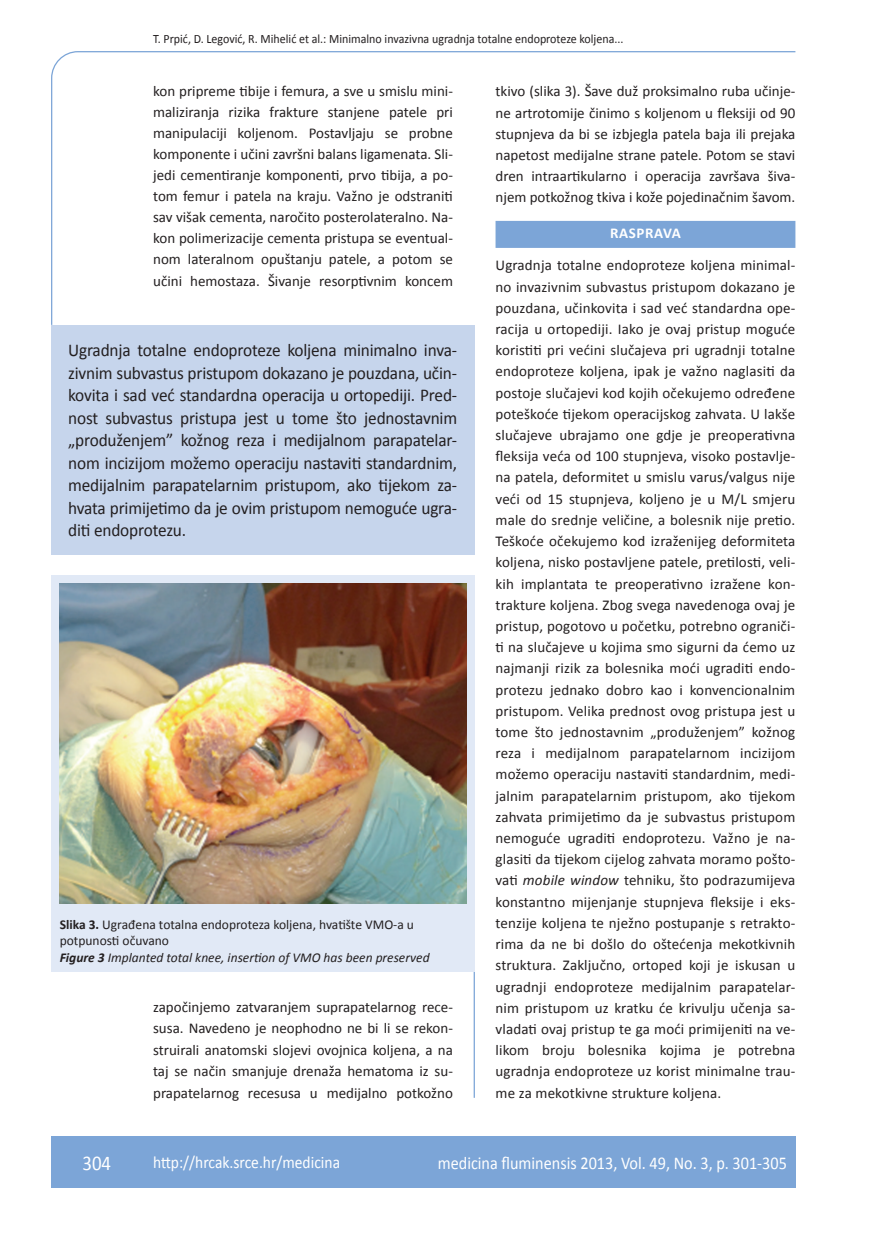
<style>
.page{position:relative;width:872px;height:1234px;background:#fff}
.page>*{position:absolute;margin:0;border:0;box-sizing:border-box;transform-origin:0 0}
.t1{font:21px "Calibri";color:#fff;scale:.9 1}
.t2{font:18px/22.5px "Calibri";letter-spacing:-.01em;color:#231f20;text-align:justify;scale:.96 1}
.t3{font:18px "Calibri";color:#fff;scale:.9 1}
.t4{font:17.25px "Calibri";color:#fff;scale:.9 1}
.t5{font:15px/21.1px "Calibri";color:#231f20;text-align:justify}
.t6{font:700 15px "Calibri";letter-spacing:.04em;color:#fff}
.t7{font:13.5px/16.5px "Calibri";color:#231f20}
.t8{font:12.75px "Calibri";color:#231f20;scale:.94 1}
.s1{font-style:italic}
.s2{font-weight:700}
.s3{font-weight:700;font-style:italic}
</style>
<div class="page">
<svg style="left:51px;top:51px;width:745px;height:275px"></svg>
<hr style="left:473px;top:971px;width:2px;height:126px;background:#7ca5d7">
<div style="left:51px;top:1135px;width:744px;height:51px;background:#7ca5d7"></div>
<div style="left:495px;top:221px;width:300px;height:27px;background:#7ca5d7"></div>
<div style="left:51px;top:325px;width:423px;height:229px;background:#c6d5ec"></div>
<div style="left:51px;top:575px;width:423px;height:396px;background:#e1e9f6"></div>
<img style="left:60px;top:583px;width:406px;height:320px">
<p class="t8" style="left:153px;top:30px;width:502px">T. Prpić, D. Legović, R. Mihelić et al.: Minimalno invazivna ugradnja totalne endoproteze koljena...</p>
<p class="t5" style="left:153px;top:80px;width:301px">kon pripreme tibije i femura, a sve u smislu mini&shy;maliziranja rizika frakture stanjene patele pri manipulaciji koljenom. Postavljaju se probne komponente i učini završni balans ligamenata. Sli&shy;jedi cementiranje komponenti, prvo tibija, a po&shy;tom femur i patela na kraju. Važno je odstraniti sav višak cementa, naročito posterolateralno. Na&shy;kon polimerizacije cementa pristupa se eventual&shy;nom lateralnom opuštanju patele, a potom se učini hemostaza. Šivanje resorptivnim koncem</p>
<p class="t5" style="left:495px;top:80px;width:301px">tkivo (slika 3). Šave duž proksimalno ruba učinje&shy;ne artrotomije činimo s koljenom u fleksiji od 90 stupnjeva da bi se izbjegla patela baja ili prejaka napetost medijalne strane patele. Potom se stavi dren intraartikularno i operacija završava šiva&shy;njem potkožnog tkiva i kože pojedinačnim šavom.</p>
<p class="t6" style="left:610px;top:224px;width:72px">RASPRAVA</p>
<p class="t5" style="left:495px;top:254px;width:301px">Ugradnja totalne endoproteze koljena minimal&shy;no invazivnim subvastus pristupom dokazano je pouzdana, učinkovita i sad već standardna ope&shy;racija u ortopediji. Iako je ovaj pristup moguće koristiti pri većini slučajeva pri ugradnji totalne endoproteze koljena, ipak je važno naglasiti da postoje slučajevi kod kojih očekujemo određene poteškoće tijekom operacijskog zahvata. U lakše slučajeve ubrajamo one gdje je preoperativna fleksija veća od 100 stupnjeva, visoko postavlje&shy;na patela, deformitet u smislu varus/valgus nije veći od 15 stupnjeva, koljeno je u M/L smjeru male do srednje veličine, a bolesnik nije pretio.<br>Teškoće očekujemo kod izraženijeg deformiteta koljena, nisko postavljene patele, pretilosti, veli&shy;kih implantata te preoperativno izražene kon&shy;trakture koljena. Zbog svega navedenoga ovaj je pristup, pogotovo u početku, potrebno ograniči&shy;ti na slučajeve u kojima smo sigurni da ćemo uz najmanji rizik za bolesnika moći ugraditi endo&shy;protezu jednako dobro kao i konvencionalnim pristupom. Velika prednost ovog pristupa jest u tome što jednostavnim „produženjem” kožnog reza i medijalnom parapatelarnom incizijom možemo operaciju nastaviti standardnim, medi&shy;jalnim parapatelarnim pristupom, ako tijekom zahvata primijetimo da je subvastus pristupom nemoguće ugraditi endoprotezu. Važno je na&shy;glasiti da tijekom cijelog zahvata moramo pošto&shy;vati <span class="s1">mobile window</span> tehniku, što podrazumijeva konstantno mijenjanje stupnjeva fleksije i eks&shy;tenzije koljena te nježno postupanje s retrakto&shy;rima da ne bi došlo do oštećenja mekotkivnih struktura. Zaključno, ortoped koji je iskusan u ugradnji endoproteze medijalnim parapatelar&shy;nim pristupom uz kratku će krivulju učenja sa&shy;vladati ovaj pristup te ga moći primijeniti na ve&shy;likom broju bolesnika kojima je potrebna ugradnja endoproteze uz korist minimalne trau&shy;me za mekotkivne strukture koljena.</p>
<p class="t2" style="left:68px;top:338px;width:407px">Ugradnja totalne endoproteze koljena minimalno inva&shy;zivnim subvastus pristupom dokazano je pouzdana, učin&shy;kovita i sad već standardna operacija u ortopediji. Pred&shy;nost subvastus pristupa jest u tome što jednostavnim „produženjem” kožnog reza i medijalnom parapatelar&shy;nom incizijom možemo operaciju nastaviti standardnim, medijalnim parapatelarnim pristupom, ako tijekom za&shy;hvata primijetimo da je ovim pristupom nemoguće ugra&shy;diti endoprotezu.</p>
<p class="t7" style="left:60px;top:915px;width:371px"><span class="s2">Slika 3.</span> Ugrađena totalna endoproteza koljena, hvatište VMO-a u potpunosti očuvano<br><span class="s3">Figure 3</span> <span class="s1">Implanted total knee, insertion of VMO has been preserved</span></p>
<p class="t5" style="left:153px;top:995px;width:301px">započinjemo zatvaranjem suprapatelarnog rece&shy;susa. Navedeno je neophodno ne bi li se rekon&shy;struirali anatomski slojevi ovojnica koljena, a na taj se način smanjuje drenaža hematoma iz su&shy;prapatelarnog recesusa u medijalno potkožno</p>
<h1 class="t1" style="left:82px;top:1149px;width:33px">304</h1>
<p class="t4" style="left:153px;top:1150px;width:209px">http://hrcak.srce.hr/medicina</p>
<p class="t3" style="left:438px;top:1151px;width:389px">medicina fluminensis 2013, Vol. 49, No. 3, p. 301-305</p>
</div>
